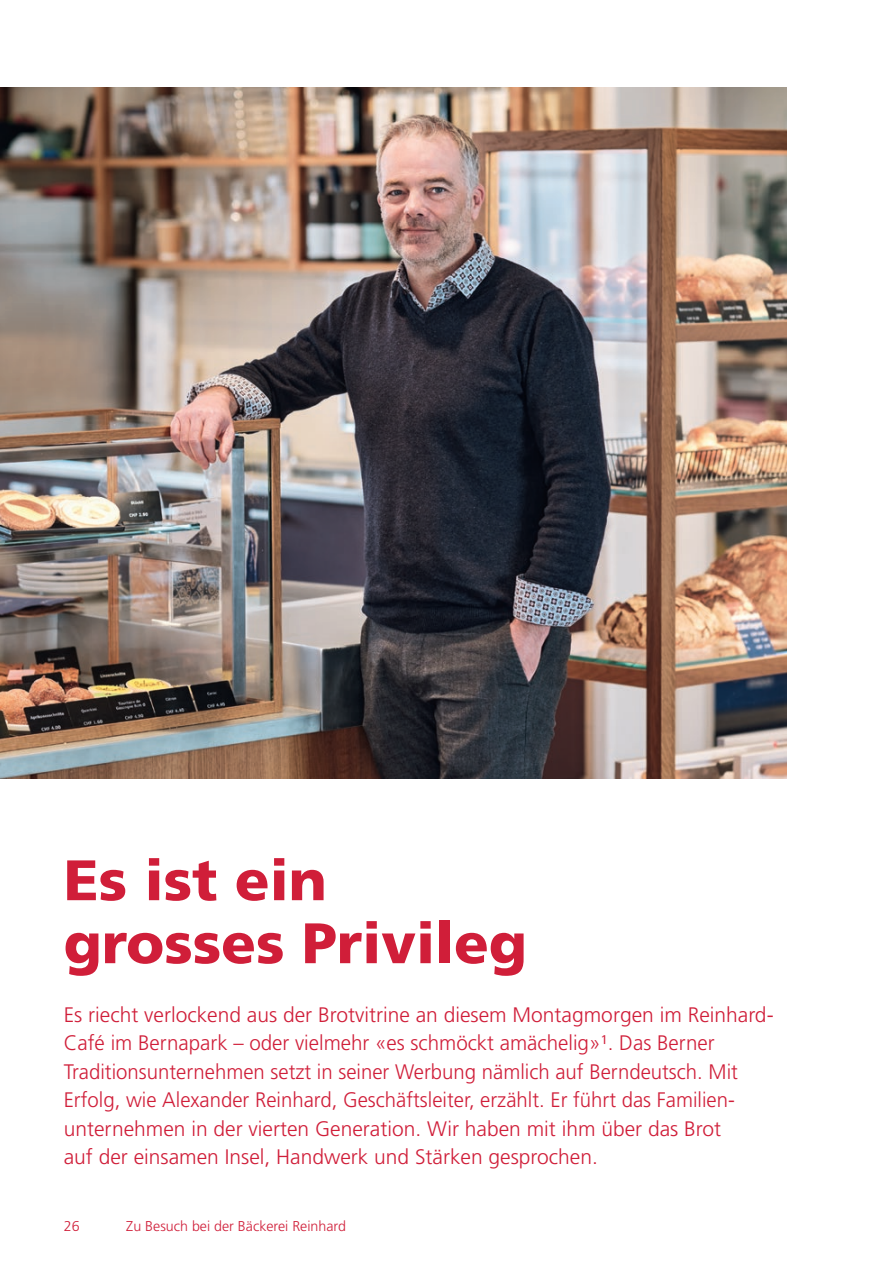
<style>
.page{position:relative;width:893px;height:1263px;background:#fff}
.page>*{position:absolute;margin:0;border:0;box-sizing:border-box;transform-origin:0 0}
.t1{font:900 57px/63px "Frutiger LT Std";color:#d01e39}
.t2{font:300 21px/28.5px "Frutiger LT Std";color:#d01e39}
.t3{font:300 14.25px "Frutiger LT Std";color:#d01e39}
</style>
<div class="page">
<img style="left:0;top:87px;width:787px;height:692px">
<h1 class="t1" style="left:64px;top:849px;width:465px">Es ist ein grosses Privileg</h1>
<p class="t2" style="left:64px;top:1000px;width:711px">Es riecht verlockend aus der Brotvitrine an diesem Montagmorgen im Reinhard-Café im Bernapark – oder vielmehr «es schmöckt amächelig»¹. Das Berner Traditionsunternehmen setzt in seiner Werbung nämlich auf Berndeutsch. Mit Erfolg, wie Alexander Reinhard, Geschäftsleiter, erzählt. Er führt das Familien&shy;unternehmen in der vierten Generation. Wir haben mit ihm über das Brot<br>auf der einsamen Insel, Handwerk und Stärken gesprochen.</p>
<p class="t3" style="left:64px;top:1218px;width:17px">26</p>
<p class="t3" style="left:126px;top:1218px;width:221px">Zu Besuch bei der Bäckerei Reinhard</p>
</div>
